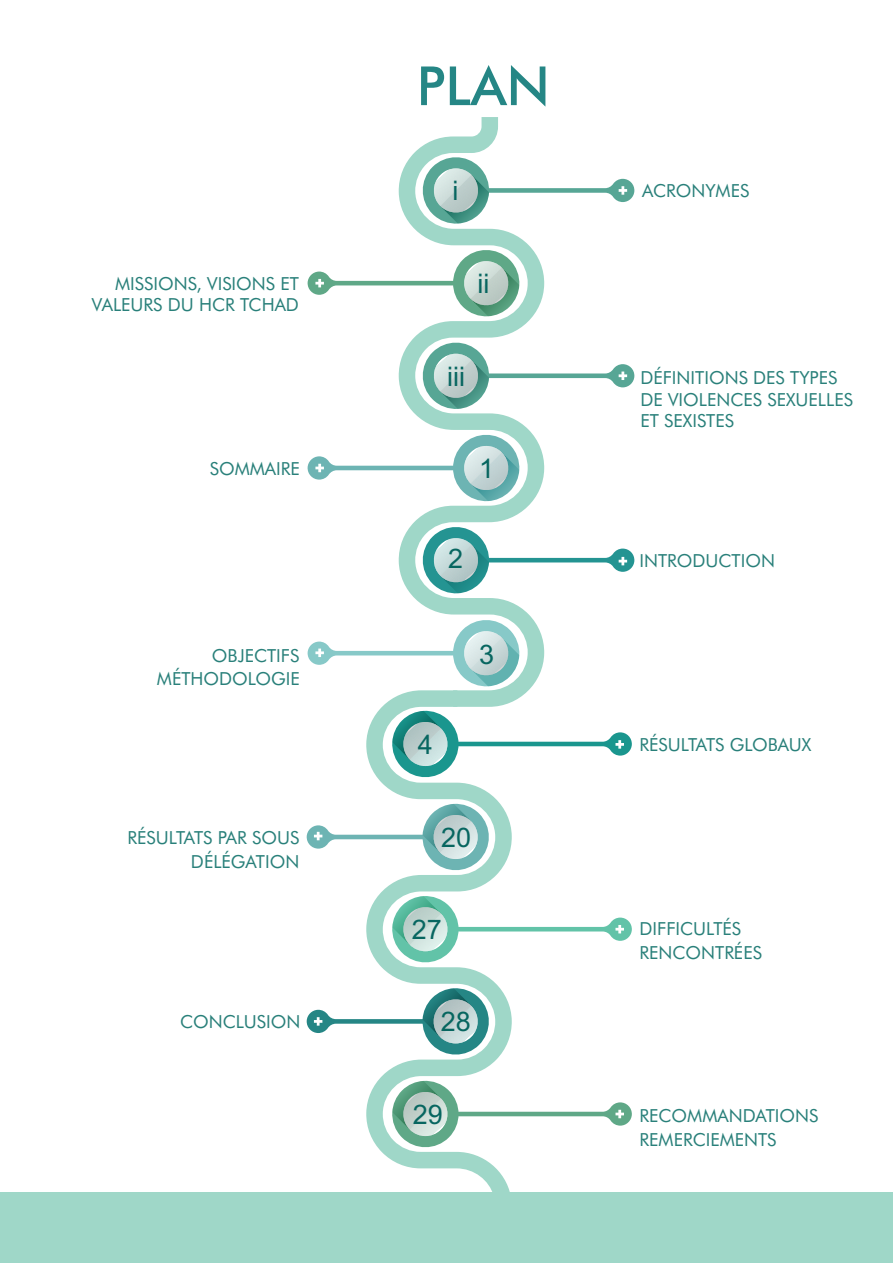
<style>
.page{position:relative;width:893px;height:1263px;background:#fff}
.page>*{position:absolute;margin:0;border:0;box-sizing:border-box;transform-origin:0 0}
.t1{font:500 54px "Futura BT";color:#258685}
.t2{font:27px "Arial";color:#076660}
.t3{font:18px/24px "Futura BT";color:#29807a}
</style>
<div class="page">
<svg style="left:398px;top:117px;width:146px;height:585px"></svg>
<svg style="left:420px;top:339px;width:215px;height:70px"></svg>
<svg style="left:420px;top:154px;width:215px;height:70px"></svg>
<svg style="left:307px;top:247px;width:213px;height:70px"></svg>
<svg style="left:307px;top:432px;width:213px;height:70px"></svg>
<svg style="left:420px;top:524px;width:215px;height:70px"></svg>
<svg style="left:307px;top:617px;width:213px;height:70px"></svg>
<svg style="left:366px;top:690px;width:146px;height:503px;fill:#9fd7c8"></svg>
<svg style="left:306px;top:988px;width:186px;height:70px"></svg>
<svg style="left:392px;top:1080px;width:240px;height:70px"></svg>
<svg style="left:392px;top:895px;width:240px;height:70px"></svg>
<svg style="left:306px;top:803px;width:186px;height:70px"></svg>
<svg style="left:392px;top:710px;width:240px;height:70px"></svg>
<div style="left:0;top:1193px;width:893px;height:70px;background:#9fd7c8"></div>
<h1 class="t1" style="left:417px;top:64px;width:135px">PLAN</h1>
<h2 class="t2" style="left:452px;top:181px;width:7px">i</h2>
<p class="t3" style="left:642px;top:181px;width:109px">ACRONYMES</p>
<p class="t3" style="left:92px;top:274px;width:209px;line-height:21.6px;text-align:right">MISSIONS, VISIONS ET<br>VALEURS DU HCR TCHAD</p>
<h2 class="t2" style="left:478px;top:273px;width:13px">ii</h2>
<h2 class="t2" style="left:447px;top:366px;width:19px">iii</h2>
<p class="t3" style="left:640px;top:369px;width:214px;line-height:21.6px">DÉFINITIONS DES TYPES<br>DE VIOLENCES SEXUELLES<br>ET SEXISTES</p>
<p class="t3" style="left:210px;top:458px;width:91px">SOMMAIRE</p>
<h2 class="t2" style="left:479px;top:458px;width:17px">1</h2>
<h2 class="t2" style="left:448px;top:548px;width:17px">2</h2>
<p class="t3" style="left:640px;top:550px;width:137px">INTRODUCTION</p>
<p class="t3" style="left:212px;top:645px;width:89px">OBJECTIFS</p>
<h2 class="t2" style="left:479px;top:645px;width:17px">3</h2>
<p class="t3" style="left:157px;top:668px;width:144px">MÉTHODOLOGIE</p>
<h2 class="t2" style="left:418px;top:734px;width:17px">4</h2>
<p class="t3" style="left:640px;top:734px;width:173px">RÉSULTATS GLOBAUX</p>
<p class="t3" style="left:128px;top:827px;width:173px;text-align:right">RÉSULTATS PAR SOUS<br>DÉLÉGATION</p>
<h2 class="t2" style="left:441px;top:827px;width:32px">20</h2>
<h2 class="t2" style="left:412px;top:919px;width:32px">27</h2>
<p class="t3" style="left:640px;top:918px;width:124px">DIFFICULTÉS<br>RENCONTRÉES</p>
<p class="t3" style="left:180px;top:1011px;width:122px">CONCLUSION</p>
<h2 class="t2" style="left:441px;top:1011px;width:32px">28</h2>
<h2 class="t2" style="left:413px;top:1105px;width:32px">29</h2>
<p class="t3" style="left:640px;top:1105px;width:180px">RECOMMANDATIONS<br>REMERCIEMENTS</p>
</div>
